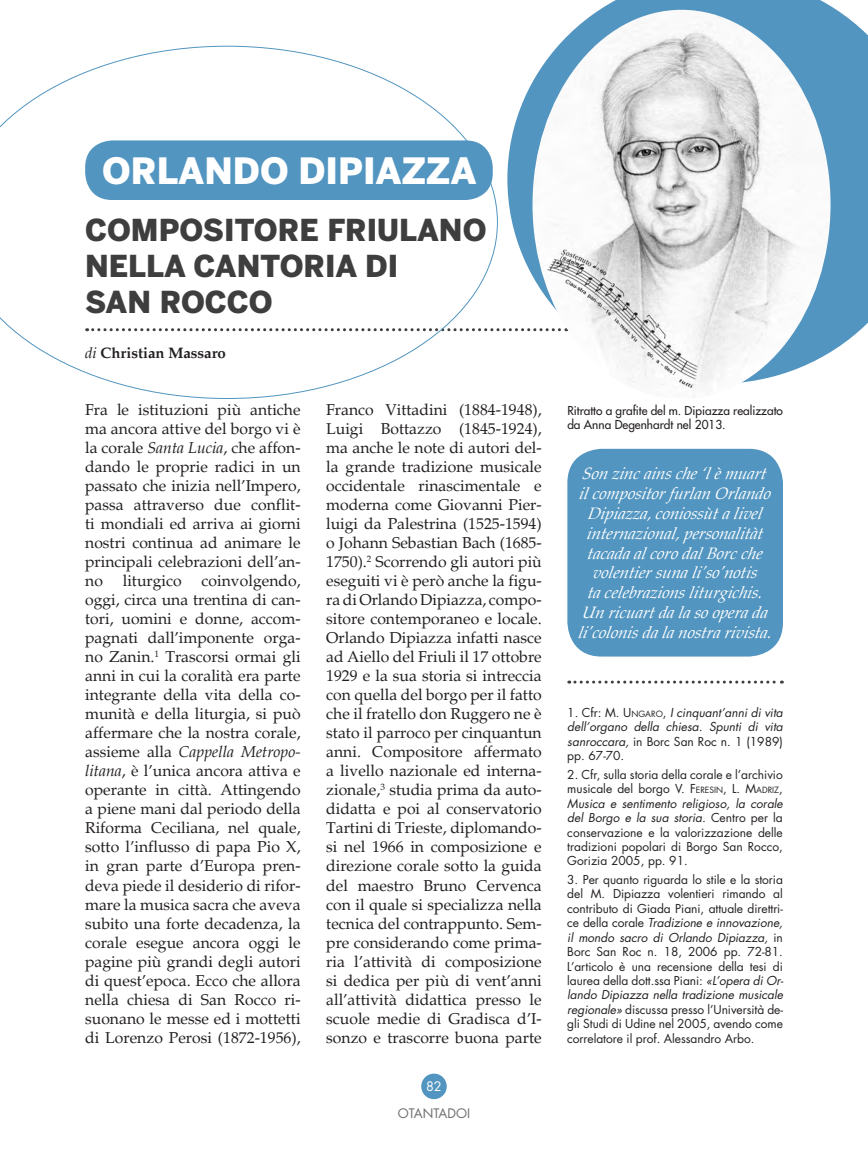
<style>
.page{position:relative;width:868px;height:1149px;background:#fff}
.page>*{position:absolute;margin:0;border:0;box-sizing:border-box;transform-origin:0 0}
.t1{font:900 36px "Benton Sans";color:#fff}
.t2{font:900 30px/36px "Benton Sans";color:#3e3e3f}
.t3{font:italic 16.5px/19.8px "Palatino";color:#fff;text-align:center}
.t4{font:15.75px/19px "Palatino";color:#231f20;text-align:justify}
.t5{font:700 15px "Palatino";color:#231f20}
.t6{font:12.75px "Futura";color:#6c6d70}
.t7{font:12.75px "Futura";color:#fff}
.t8{font:12px/14.4px "Futura";letter-spacing:-.005em;color:#231f20;text-align:justify}
.t9{font:italic 12px/14.4px "Futura";color:#231f20;text-align:justify}
.t10{font:12px/14.4px "Futura";color:#231f20}
.s1{font-weight:400;font-style:italic}
.s2{font-style:italic}
.s3{font-style:normal}
.s4{font-style:normal;font-size:8.4px}
.s5{font-style:inherit}
.s6{font-size:8.4px}
</style>
<div class="page">
<div style="left:421px;top:1073px;width:25px;height:25px;background:#5295c0;border-radius:50%"></div>
<svg style="left:507px;top:0;width:360px;height:353px;fill:#5295c0"></svg>
<svg style="left:498px;top:328px;width:34px;height:3px"></svg>
<svg style="left:568px;top:680px;width:214px;height:3px"></svg>
<img style="left:532px;top:10px;width:298px;height:381px">
<div style="left:567px;top:448px;width:215px;height:208px;background:#5295c0;border-radius:34px"></div>
<svg style="left:0;top:46px;width:498px;height:353px"></svg>
<h1 class="t1" style="left:102px;top:150px;width:376px">ORLANDO DIPIAZZA</h1>
<h2 class="t2" style="left:85px;top:212px;width:403px">COMPOSITORE FRIULANO<br>NELLA CANTORIA DI<br>SAN ROCCO</h2>
<p class="t5" style="left:85px;top:344px;width:142px"><span class="s1">di</span> Christian Massaro</p>
<p class="t4" style="left:85px;top:400px;width:217px">Fra le istituzioni più antiche ma ancora attive del borgo vi è la corale <span class="s2">Santa Lucia</span>, che affon&shy;dando le proprie radici in un passato che inizia nell’Impero, passa attraverso due conflit&shy;ti mondiali ed arriva ai giorni nostri continua ad animare le principali celebrazioni dell’an&shy;no</p>
<p class="t4" style="left:85px;top:571px;width:217px;text-indent:116px">coinvolgendo, oggi, circa una trentina di can&shy;tori, uomini e donne, accom&shy;pagnati dall’imponente orga&shy;no Zanin.<sup>1</sup> Trascorsi ormai gli anni in cui la coralità era parte integrante della vita della co&shy;munità e della liturgia, si può affermare che la nostra corale, assieme alla <span class="s2">Cappella Metropo&shy;litana</span>, è l’unica ancora attiva e operante in città. Attingendo a piene mani dal periodo della Riforma Ceciliana, nel quale, sotto l’influsso di papa Pio X, in gran parte d’Europa pren&shy;deva piede il desiderio di rifor&shy;mare la musica sacra che aveva subito una forte decadenza, la corale esegue ancora oggi le pagine più grandi degli autori di quest’epoca. Ecco che allora nella chiesa di San Rocco ri&shy;suonano le messe ed i mottetti di Lorenzo Perosi (1872-1956),</p>
<p class="t4" style="left:123px;top:571px;width:60px">liturgico</p>
<p class="t4" style="left:326px;top:400px;width:217px">Franco Vittadini (1884-1948), Luigi Bottazzo (1845-1924), ma anche le note di autori del&shy;la grande tradizione musicale occidentale rinascimentale e moderna come Giovanni Pier&shy;luigi da Palestrina (1525-1594) o Johann Sebastian Bach (1685- 1750).<sup>2</sup> Scorrendo gli autori più eseguiti vi è però anche la figu&shy;ra di Orlando Dipiazza, compo&shy;sitore contemporaneo e locale.<br>Orlando Dipiazza infatti nasce ad Aiello del Friuli il 17 ottobre 1929 e la sua storia si intreccia con quella del borgo per il fatto che il fratello don Ruggero ne è stato il parroco per cinquantun anni. Compositore affermato a livello nazionale ed interna&shy;zionale,<sup>3</sup> studia prima da auto&shy;didatta e poi al conservatorio Tartini di Trieste, diplomando&shy;si nel 1966 in composizione e direzione corale sotto la guida del maestro Bruno Cervenca con il quale si specializza nella tecnica del contrappunto. Sem&shy;pre considerando come prima&shy;ria l’attività di composizione si dedica per più di vent’anni all’attività didattica presso le scuole medie di Gradisca d’I&shy;sonzo e trascorre buona parte</p>
<p class="t10" style="left:567px;top:403px;width:217px">Ritratto a grafite del m. Dipiazza realizzato da Anna Degenhardt nel 2013.</p>
<p class="t3" style="left:578px;top:464px;width:198px">Son zinc ainsche‘lèmuart ilcompositorfurlan Orlando<br>Dip iazza,coniossùta livel internazional,personalitàt tacada alcoro dalBorc che volentiersuna li’so’notis<br>ta celebrazionsliturgichis.<br>Un ricuartda la so op era da li’colonisda la nostra rivista.</p>
<p class="t9" style="left:567px;top:705px;width:217px"><span class="s3">1. Cfr:</span> <span class="s3">M. U</span> <span class="s4">NGARO</span><span class="s3">,</span> I cinquant’anni di vita dell’organo della chiesa. Spunti di vita sanroccara, <span class="s3">in Borc San Roc n. 1 (1989) pp. 67-70.</span></p>
<p class="t8" style="left:567px;top:766px;width:217px">2. Cfr, sulla storia della corale e l’archivio musicale del borgo <span class="s5">V. F</span><span class="s6">ERESIN</span>, <span class="s5">L. M</span><span class="s6">ADRIZ</span>, <span class="s2">Musica e sentimento religioso, la corale del Borgo e la sua storia.</span> Centro per la conservazione e la valorizzazione delle tradizioni popolari di Borgo San Rocco, Gorizia 2005, pp. 91.</p>
<p class="t8" style="left:567px;top:872px;width:217px">3. Per quanto riguarda lo stile e la storia del M. Dipiazza volentieri rimando al contributo di Giada Piani, attuale direttri&shy;ce della corale <span class="s2">Tradizione e innovazione, il mondo sacro di Orlando Dipiazza,</span> in Borc San Roc n. 18, 2006 pp. 72-81.<br>L’articolo è una recensione della tesi di laurea della dott.ssa Piani: <span class="s2">«L’opera di Or&shy;lando Dipiazza nella tradizione musicale regionale»</span> discussa presso l’Università de&shy;gli Studi di Udine nel 2005, avendo come correlatore il prof. Alessandro Arbo.</p>
<p class="t7" style="left:426px;top:1077px;width:17px">82</p>
<p class="t6" style="left:398px;top:1104px;width:74px">OTANTADOI</p>
</div>
